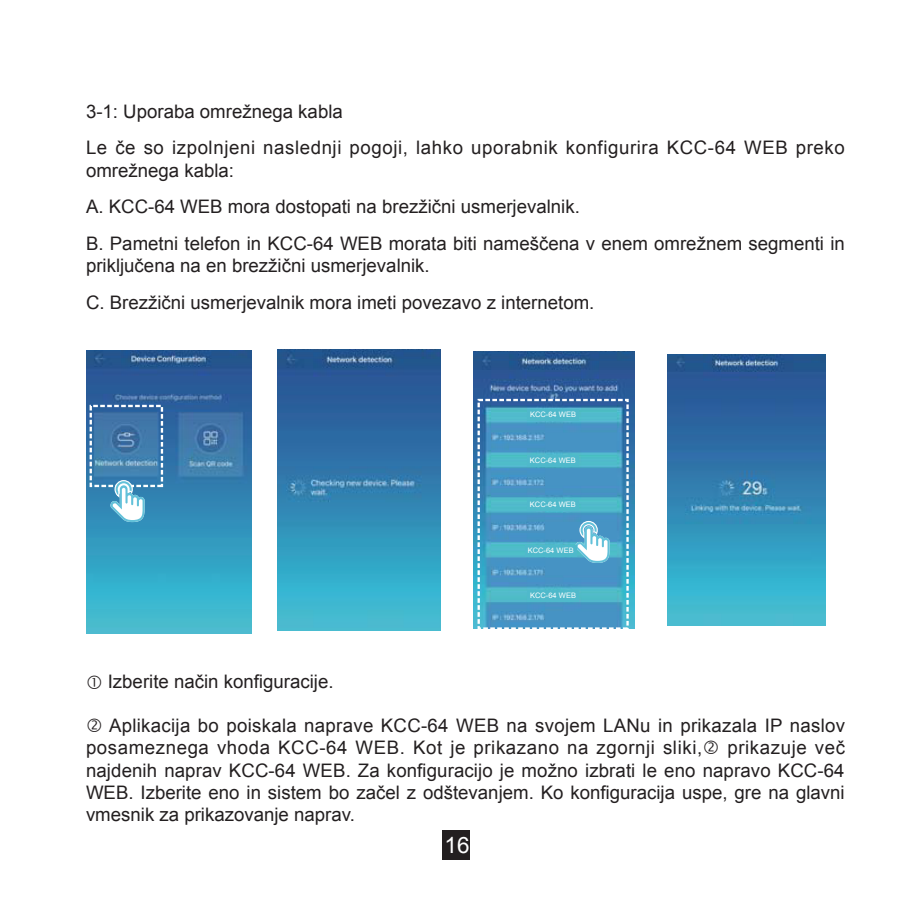
<style>
.page{position:relative;width:923px;height:923px;background:#fff}
.page>*{position:absolute;margin:0;border:0;box-sizing:border-box;transform-origin:0 0}
.t1{font:22.5px "Arial";color:#fff}
.t2{font:18.5px/22.2px "Arial";color:#231f20}
.t3{font:18.5px/22.2px "Arial";letter-spacing:.03em;color:#231f20}
.t4{font:7.5px "Arial";color:#fff}
</style>
<div class="page">
<div style="left:442px;top:830px;width:28px;height:30px;background:#231f20"></div>
<img style="left:86px;top:350px;width:165px;height:283px">
<img style="left:278px;top:350px;width:163px;height:280px">
<img style="left:474px;top:352px;width:160px;height:276px">
<img style="left:667px;top:354px;width:158px;height:271px">
<svg style="left:90px;top:405px;width:73px;height:117px;background:#548eb8"></svg>
<svg style="left:477px;top:399px;width:151px;height:230px;background:#4c9dc4"></svg>
<svg style="left:574px;top:521px;width:35px;height:42px"></svg>
<div style="left:527px;top:409px;width:51px;height:11px;background:#4fb9cb"></div>
<div style="left:527px;top:455px;width:51px;height:11px;background:#4fb9cb"></div>
<div style="left:527px;top:499px;width:51px;height:11px;background:#4fb9cb"></div>
<div style="left:525px;top:545px;width:51px;height:11px;background:#4fb9cb"></div>
<div style="left:527px;top:590px;width:51px;height:11px;background:#4fb9cb"></div>
<p class="t2" style="left:86px;top:100px;width:258px">3-1: Uporaba omrežnega kabla</p>
<p class="t3" style="left:86px;top:137px;width:760px">Le če so izpolnjeni naslednji pogoji, lahko uporabnik konfigurira KCC-64 WEB preko omrežnega kabla:</p>
<p class="t2" style="left:86px;top:196px;width:495px">A. KCC-64 WEB mora dostopati na brezžični usmerjevalnik.</p>
<p class="t2" style="left:86px;top:232px;width:760px">B. Pametni telefon in KCC-64 WEB morata biti nameščena v enem omrežnem segmenti in priključena na en brezžični usmerjevalnik.</p>
<p class="t2" style="left:86px;top:291px;width:510px">C. Brezžični usmerjevalnik mora imeti povezavo z internetom.</p>
<p class="t4" style="left:530px;top:409px;width:47px">KCC-64 WEB</p>
<p class="t4" style="left:530px;top:455px;width:47px">KCC-64 WEB</p>
<p class="t4" style="left:530px;top:500px;width:47px">KCC-64 WEB</p>
<p class="t4" style="left:528px;top:545px;width:47px">KCC-64 WEB</p>
<p class="t4" style="left:530px;top:590px;width:47px">KCC-64 WEB</p>
<p class="t2" style="left:108px;top:670px;width:227px">Izberite način konfiguracije.</p>
<p class="t2" style="left:86px;top:714px;width:760px;text-indent:23px">Aplikacija bo poiskala naprave KCC-64 WEB na svojem LANu in prikazala IP naslov posameznega vhoda KCC-64 WEB. Kot je prikazano na zgornji sliki,</p>
<p class="t2" style="left:86px;top:736px;width:760px;text-align:justify;text-indent:641px">prikazuje več najdenih naprav KCC-64 WEB. Za konfiguracijo je možno izbrati le eno napravo KCC-64<br>WEB. Izberite eno in sistem bo začel z odštevanjem. Ko konfiguracija uspe, gre na glavni vmesnik za prikazovanje naprav.</p>
<p class="t1" style="left:444px;top:830px;width:27px">16</p>
</div>
